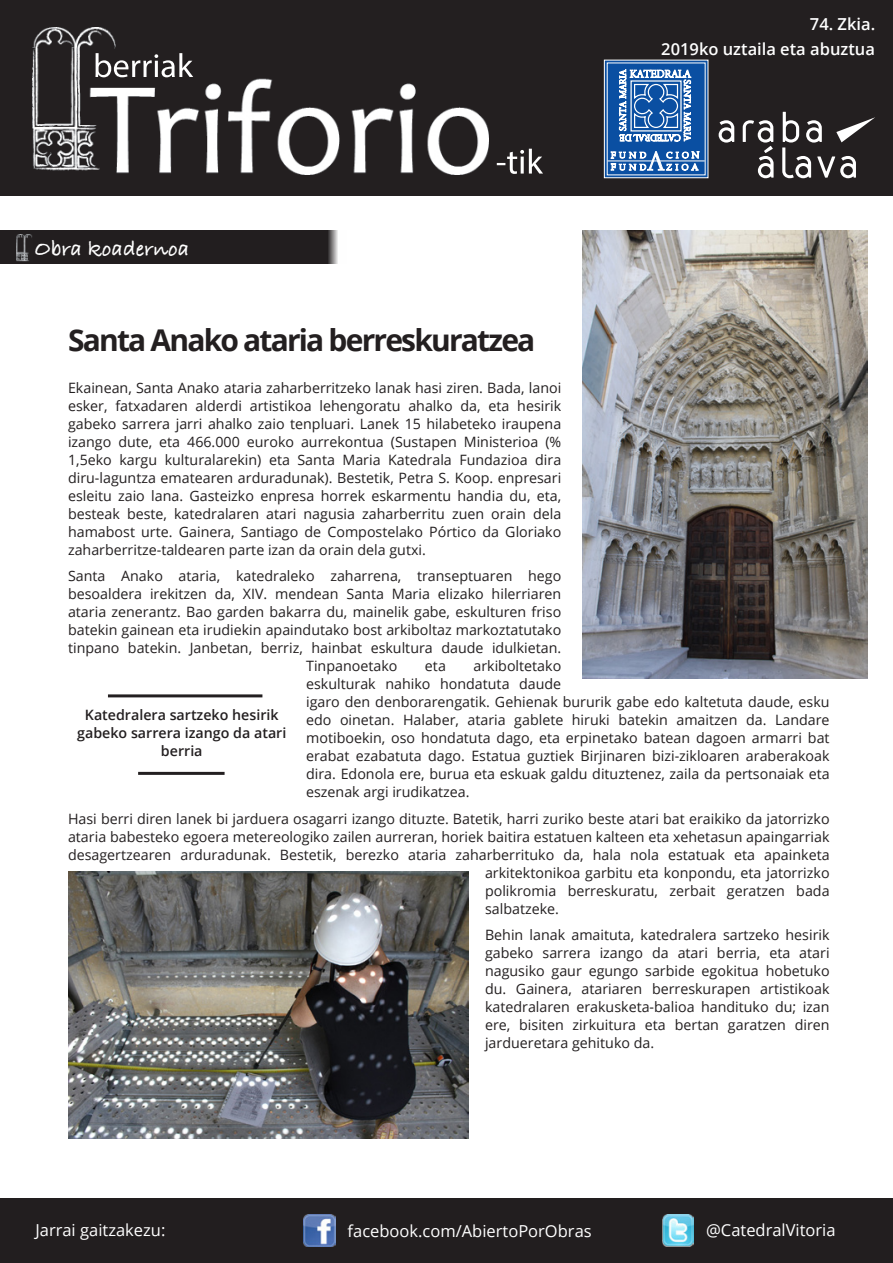
<style>
.page{position:relative;width:893px;height:1263px;background:#fff}
.page>*{position:absolute;margin:0;border:0;box-sizing:border-box;transform-origin:0 0}
.t1{font:700 30px "Open Sans";letter-spacing:-.06em;color:#231f20}
.t2{font:700 22.5px "Bradley Hand ITC";color:#fff}
.t3{font:16.5px "Open Sans";color:#fff}
.t4{font:600 16.5px "Open Sans";color:#fff}
.t5{font:14.25px/18px "Open Sans";color:#231f20;text-align:justify}
.t6{font:600 14.25px/18px "Open Sans";color:#231f20;text-align:center}
</style>
<div class="page">
<div style="left:0;top:0;width:893px;height:196px;background:#231f20"></div>
<svg style="left:603px;top:59px;width:106px;height:120px;background:#4e7eb8"></svg>
<svg style="left:719px;top:120px;width:15px;height:23px"></svg>
<svg style="left:743px;top:120px;width:31px;height:58px"></svg>
<svg style="left:782px;top:112px;width:93px;height:66px"></svg>
<div style="left:0;top:1198px;width:893px;height:65px;background:#221e1f"></div>
<img style="left:662px;top:1214px;width:31px;height:33px">
<img style="left:304px;top:1214px;width:31px;height:33px">
<div style="left:0;top:230px;width:310px;height:34px;background:#221e1f"></div>
<svg style="left:310px;top:230px;width:28px;height:34px"></svg>
<img style="left:17px;top:234px;width:16px;height:27px">
<img style="left:583px;top:230px;width:284px;height:448px">
<img style="left:68px;top:872px;width:400px;height:266px">
<hr style="left:108px;top:694px;width:154px;height:3px;background:#231f20">
<hr style="left:138px;top:772px;width:87px;height:3px;background:#231f20">
<img style="left:33px;top:28px;width:456px;height:147px">
<svg style="left:497px;top:149px;width:46px;height:25px"></svg>
<svg style="left:89px;top:35px;width:264px;height:42px"></svg>
<p class="t2" style="left:35px;top:235px;width:156px">Obra koadernoa</p>
<p class="t1" style="left:68px;top:319px;width:469px">Santa Anako ataria berreskuratzea</p>
<p class="t4" style="left:787px;top:6px;width:44px">Nº 49</p>
<p class="t4" style="left:726px;top:31px;width:105px">Abril de 2017</p>
<p class="t4" style="left:810px;top:13px;width:67px">74. Zkia.</p>
<p class="t4" style="left:661px;top:37px;width:215px">2019ko uztaila eta abuztua</p>
<p class="t5" style="left:68px;top:378px;width:495px">Ekainean, Santa Anako ataria zaharberritzeko lanak hasi ziren. Bada, lanoi esker, fatxadaren alderdi artistikoa lehengoratu ahalko da, eta hesirik gabeko sarrera jarri ahalko zaio tenpluari. Lanek 15 hilabeteko iraupena izango dute, eta 466.000 euroko aurrekontua (Sustapen Ministerioa (% 1,5eko kargu kulturalarekin) eta Santa Maria Katedrala Fundazioa dira diru-laguntza ematearen arduradunak). Bestetik, Petra S. Koop. enpresari esleitu zaio lana. Gasteizko enpresa horrek eskarmentu handia du, eta, besteak beste, katedralaren atari nagusia zaharberritu zuen orain dela hamabost urte. Gainera, Santiago de Compostelako Pórtico da Gloriako zaharberritze-taldearen parte izan da orain dela gutxi.</p>
<p class="t5" style="left:68px;top:566px;width:495px">Santa Anako ataria, katedraleko zaharrena, transeptuaren hego</p>
<p class="t5" style="left:68px;top:584px;width:495px">besoaldera irekitzen da, XIV. mendean Santa Maria elizako hilerriaren</p>
<p class="t5" style="left:68px;top:602px;width:495px">ataria zenerantz. Bao garden bakarra du, mainelik gabe, eskulturen friso</p>
<p class="t5" style="left:68px;top:620px;width:495px">batekin gainean eta irudiekin apaindutako bost arkiboltaz markoztatutako</p>
<p class="t5" style="left:68px;top:638px;width:495px">tinpano batekin. Janbetan, berriz, hainbat eskultura daude idulkietan.</p>
<p class="t5" style="left:306px;top:656px;width:93px">Tinpanoetako</p>
<p class="t5" style="left:425px;top:656px;width:22px">eta</p>
<p class="t5" style="left:306px;top:656px;width:525px;text-align:left;text-indent:167px">arkiboltetako<br>eskulturak nahiko hondatuta daude<br>igaro den denborarengatik. Gehienak bururik gabe edo kaltetuta daude, esku edo oinetan. Halaber, ataria gablete hiruki batekin amaitzen da. Landare motiboekin, oso hondatuta dago, eta erpinetako batean dagoen armarri bat erabat ezabatuta dago. Estatua guztiek Birjinaren bizi-zikloaren araberakoak dira. Edonola ere, burua eta eskuak galdu dituztenez, zaila da pertsonaiak eta eszenak argi irudikatzea.</p>
<p class="t5" style="left:68px;top:809px;width:763px">Hasi berri diren lanek bi jarduera osagarri izango dituzte. Batetik, harri zuriko beste atari bat eraikiko da jatorrizko</p>
<p class="t5" style="left:68px;top:827px;width:763px">ataria babesteko egoera metereologiko zailen aurreran, horiek baitira estatuen kalteen eta xehetasun apaingarriak</p>
<p class="t5" style="left:68px;top:845px;width:763px">desagertzearen arduradunak. Bestetik, berezko ataria zaharberrituko da, hala nola estatuak eta apainketa</p>
<p class="t5" style="left:485px;top:863px;width:346px">arkitektonikoa garbitu eta konpondu, eta jatorrizko</p>
<p class="t5" style="left:485px;top:881px;width:346px">polikromia berreskuratu, zerbait geratzen bada</p>
<p class="t5" style="left:485px;top:899px;width:75px">salbatzeke.</p>
<p class="t5" style="left:485px;top:925px;width:346px">Behin lanak amaituta, katedralera sartzeko hesirik gabeko sarrera izango da atari berria, eta atari nagusiko gaur egungo sarbide egokitua hobetuko du. Gainera, atariaren berreskurapen artistikoak katedralaren erakusketa-balioa handituko du; izan ere, bisiten zirkuitura eta bertan garatzen diren jardueretara gehituko da.</p>
<p class="t6" style="left:77px;top:705px;width:211px">Katedralera sartzeko hesirik gabeko sarrera izango da atari berria</p>
<p class="t3" style="left:35px;top:1219px;width:131px">Jarrai gaitzakezu:</p>
<p class="t3" style="left:348px;top:1219px;width:246px">facebook.com/AbiertoPorObras</p>
<p class="t3" style="left:706px;top:1219px;width:131px">@CatedralVitoria</p>
</div>
